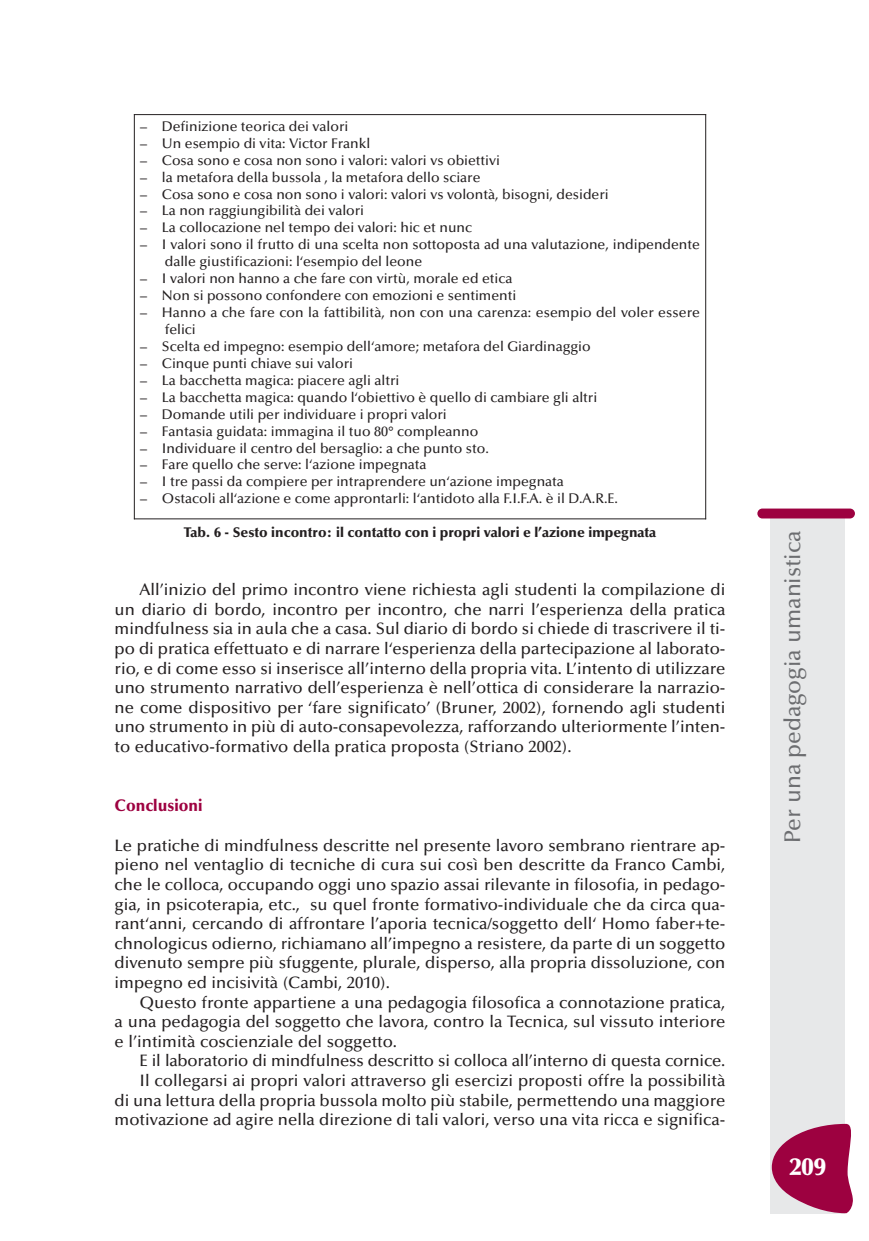
<style>
.page{position:relative;width:869px;height:1241px;background:#fff}
.page>*{position:absolute;margin:0;border:0;box-sizing:border-box;transform-origin:0 0}
.t1{font:900 24.5px "Optima";color:#fff}
.t2{font:500 22.75px "Optima";color:#6c6d70}
.t3{font:500 16.62px/19.6px "Optima";color:#231f20;text-align:justify}
.t4{font:900 16.62px "Optima";color:#9d0140;scale:.95 1}
.t5{font:500 14px/17px "Optima";color:#231f20}
.t6{font:900 14px "Optima";color:#231f20}
</style>
<div class="page">
<hr style="left:134px;top:114px;width:1px;height:405px;background:#231f20">
<hr style="left:705px;top:114px;width:1px;height:405px;background:#231f20">
<hr style="left:134px;top:114px;width:571px;height:1px;background:#231f20">
<hr style="left:134px;top:518px;width:571px;height:1px;background:#231f20">
<div style="left:770px;top:516px;width:74px;height:697px;background:#e7e8e9"></div>
<div style="left:757px;top:508px;width:97px;height:10px;background:#9d0140;border-radius:5px"></div>
<svg style="left:771px;top:1123px;width:82px;height:89px"></svg>
<p class="t5" style="left:140px;top:119px;width:210px">– Definizione teorica dei valori</p>
<p class="t5" style="left:140px;top:136px;width:232px">– Un esempio di vita: Victor Frankl</p>
<p class="t5" style="left:140px;top:153px;width:361px">– Cosa sono e cosa non sono i valori: valori vs obiettivi</p>
<p class="t5" style="left:140px;top:170px;width:342px">– la metafora della bussola , la metafora dello sciare</p>
<p class="t5" style="left:140px;top:187px;width:470px">– Cosa sono e cosa non sono i valori: valori vs volontà, bisogni, desideri</p>
<p class="t5" style="left:140px;top:204px;width:225px">– La non raggiungibilità dei valori</p>
<p class="t5" style="left:140px;top:220px;width:333px">– La collocazione nel tempo dei valori: hic et nunc</p>
<p class="t5" style="left:165px;top:237px;width:536px;text-indent:-25px">– I valori sono il frutto di una scelta non sottoposta ad una valutazione, indipendente dalle giustificazioni: l‘esempio del leone</p>
<p class="t5" style="left:140px;top:271px;width:374px">– I valori non hanno a che fare con virtù, morale ed etica</p>
<p class="t5" style="left:140px;top:288px;width:377px">– Non si possono confondere con emozioni e sentimenti</p>
<p class="t5" style="left:165px;top:305px;width:536px;text-indent:-25px">– Hanno a che fare con la fattibilità, non con una carenza: esempio del voler essere felici</p>
<p class="t5" style="left:140px;top:339px;width:452px">– Scelta ed impegno: esempio dell‘amore; metafora del Giardinaggio</p>
<p class="t5" style="left:140px;top:356px;width:214px">– Cinque punti chiave sui valori</p>
<p class="t5" style="left:140px;top:373px;width:261px">– La bacchetta magica: piacere agli altri</p>
<p class="t5" style="left:140px;top:390px;width:458px">– La bacchetta magica: quando l‘obiettivo è quello di cambiare gli altri</p>
<p class="t5" style="left:140px;top:407px;width:308px">– Domande utili per individuare i propri valori</p>
<p class="t5" style="left:140px;top:424px;width:339px">– Fantasia guidata: immagina il tuo 80° compleanno</p>
<p class="t5" style="left:140px;top:440px;width:350px">– Individuare il centro del bersaglio: a che punto sto.</p>
<p class="t5" style="left:140px;top:457px;width:288px">– Fare quello che serve: l‘azione impegnata</p>
<p class="t5" style="left:140px;top:474px;width:425px">– I tre passi da compiere per intraprendere un‘azione impegnata</p>
<p class="t5" style="left:140px;top:491px;width:479px">– Ostacoli all‘azione e come approntarli: l‘antidoto alla F.I.F.A. è il D.A.R.E.</p>
<p class="t6" style="left:184px;top:526px;width:473px">Tab. 6 - Sesto incontro: il contatto con i propri valori e l’azione impegnata</p>
<p class="t3" style="left:115px;top:581px;width:612px;text-indent:25px">All’inizio del primo incontro viene richiesta agli studenti la compilazione di un diario di bordo, incontro per incontro, che narri l’esperienza della pratica mindfulness sia in aula che a casa. Sul diario di bordo si chiede di trascrivere il ti&shy;po di pratica effettuato e di narrare l‘esperienza della partecipazione al laborato&shy;rio, e di come esso si inserisce all’interno della propria vita. L’intento di utilizzare uno strumento narrativo dell’esperienza è nell’ottica di considerare la narrazio&shy;ne come dispositivo per ‘fare significato’ (Bruner, 2002), fornendo agli studenti uno strumento in più di auto-consapevolezza, rafforzando ulteriormente l’inten&shy;to educativo-formativo della pratica proposta (Striano 2002).</p>
<p class="t4" style="left:115px;top:798px;width:94px">Conclusioni</p>
<p class="t3" style="left:115px;top:836px;width:612px">Le pratiche di mindfulness descritte nel presente lavoro sembrano rientrare ap&shy;pieno nel ventaglio di tecniche di cura sui così ben descritte da Franco Cambi, che le colloca, occupando oggi uno spazio assai rilevante in filosofia, in pedago&shy;gia, in psicoterapia, etc., su quel fronte formativo-individuale che da circa qua&shy;rant‘anni, cercando di affrontare l’aporia tecnica/soggetto dell‘ Homo faber+te&shy;chnologicus odierno, richiamano all’impegno a resistere, da parte di un soggetto divenuto sempre più sfuggente, plurale, disperso, alla propria dissoluzione, con impegno ed incisività (Cambi, 2010).</p>
<p class="t3" style="left:115px;top:993px;width:612px;text-indent:25px">Questo fronte appartiene a una pedagogia filosofica a connotazione pratica, a una pedagogia del soggetto che lavora, contro la Tecnica, sul vissuto interiore e l’intimità coscienziale del soggetto.</p>
<p class="t3" style="left:115px;top:1052px;width:612px;text-align:right">E il laboratorio di mindfulness descritto si colloca all’interno di questa cornice.<br>Il collegarsi ai propri valori attraverso gli esercizi proposti offre la possibilità<br>di una lettura della propria bussola molto più stabile, permettendo una maggiore motivazione ad agire nella direzione di tali valori, verso una vita ricca e significa-</p>
<h2 class="t2" style="left:783px;top:842px;width:314px;rotate:-90deg">Per una pedagogia umanistica</h2>
<h1 class="t1" style="left:789px;top:1156px;width:38px">209</h1>
</div>
